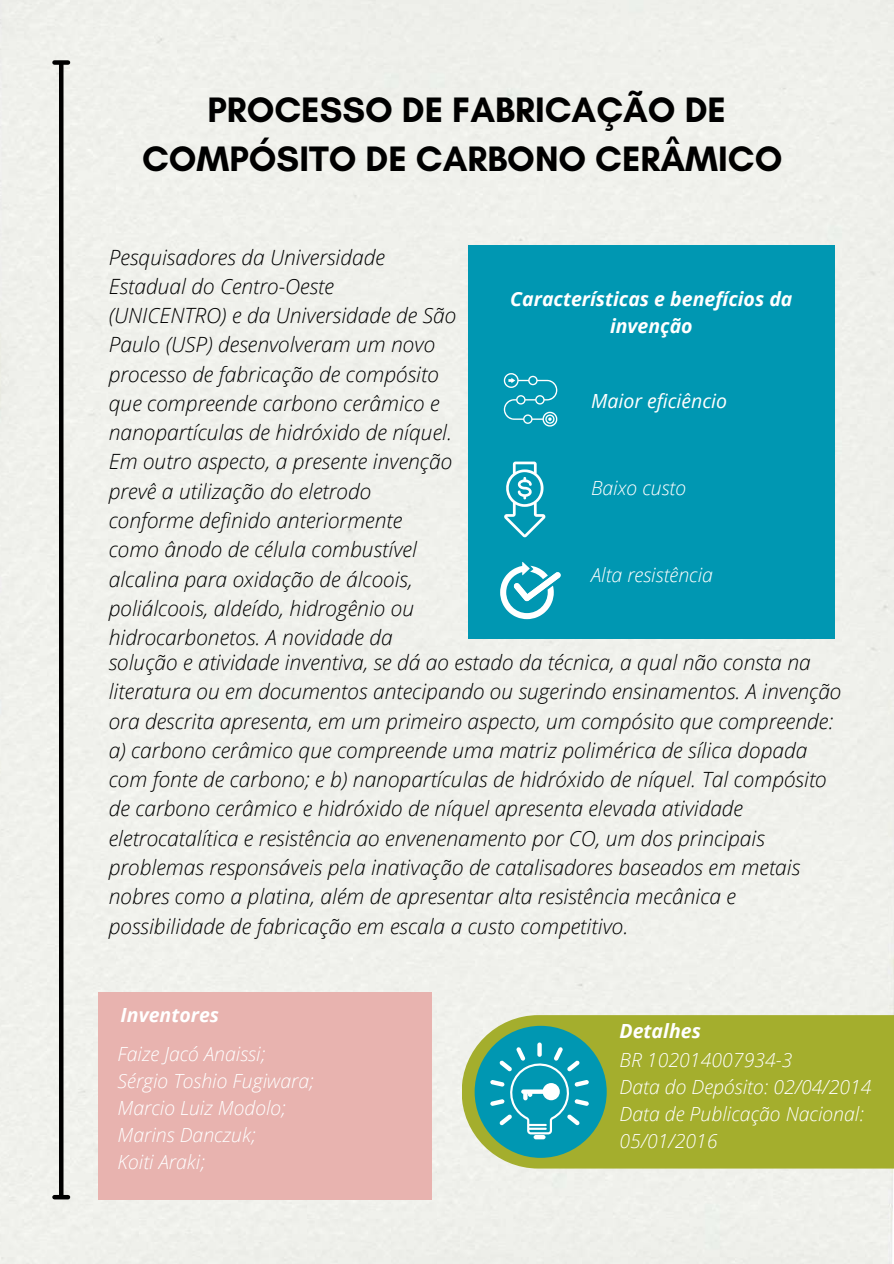
<style>
.page{position:relative;width:894px;height:1264px;background:#fff}
.page>*{position:absolute;margin:0;border:0;box-sizing:border-box;transform-origin:0 0}
.t1{font:700 36px/49.5px "Glacial Indifference";color:#000;text-align:center}
.t2{font:italic 300 21px/29.2px "Open Sans";color:#000}
.t3{font:italic 300 19.5px/27px "Open Sans";color:#fff}
.t4{font:italic 700 19.5px/27px "Open Sans";color:#fff;text-align:center}
.t5{font:italic 19.5px "Open Sans";color:#fff}
</style>
<div class="page">
<div style="left:0;top:0;width:893px;height:1263px;background:#f0f1ec"></div>
<hr style="left:59px;top:64px;width:4px;height:1131px;background:#000">
<div style="left:54px;top:1194px;width:14px;height:5px;background:#000"></div>
<div style="left:54px;top:60px;width:14px;height:5px;background:#000"></div>
<div style="left:468px;top:245px;width:366px;height:393px;background:#0097b2"></div>
<div style="left:98px;top:992px;width:334px;height:207px;background:#e8b3af"></div>
<div style="left:462px;top:1015px;width:431px;height:153px;background:#a4ae2d"></div>
<div style="left:474px;top:1025px;width:132px;height:132px;background:#0097b2;border-radius:50%"></div>
<div style="left:533px;top:1134px;width:12px;height:5px;background:#fff;border-radius:2px"></div>
<svg style="left:537px;top:1042px;width:4px;height:14px"></svg>
<svg style="left:490px;top:1046px;width:99px;height:88px"></svg>
<svg style="left:504px;top:461px;width:42px;height:76px"></svg>
<svg style="left:503px;top:373px;width:54px;height:53px"></svg>
<svg style="left:500px;top:561px;width:60px;height:58px"></svg>
<h1 class="t1" style="left:142px;top:84px;width:641px">PROCESSO DE FABRICAÇÃO DE<br>COMPÓSITO DE CARBONO CERÂMICO</h1>
<p class="t2" style="left:109px;top:242px;width:349px">Pesquisadores da Universidade Estadual do Centro-Oeste (UNICENTRO) e da Universidade de São Paulo (USP) desenvolveram um novo processo de fabricação de compósito que compreende carbono cerâmico e nanopartículas de hidróxido de níquel.<br>Em outro aspecto, a presente invenção prevê a utilização do eletrodo conforme definido anteriormente como ânodo de célula combustível alcalina para oxidação de álcoois, poliálcoois, aldeído, hidrogênio ou hidrocarbonetos. A novidade da</p>
<p class="t4" style="left:510px;top:285px;width:283px">Características e benefícios da invenção</p>
<p class="t5" style="left:591px;top:387px;width:137px">Maior eficiêncio</p>
<p class="t3" style="left:591px;top:473px;width:97px">Baixo custo</p>
<p class="t3" style="left:591px;top:561px;width:123px">Alta resistência</p>
<p class="t2" style="left:109px;top:647px;width:734px">solução e atividade inventiva, se dá ao estado da técnica, a qual não consta na literatura ou em documentos antecipando ou sugerindo ensinamentos. A invenção ora descrita apresenta, em um primeiro aspecto, um compósito que compreende: a) carbono cerâmico que compreende uma matriz polimérica de sílica dopada com fonte de carbono; e b) nanopartículas de hidróxido de níquel. Tal compósito de carbono cerâmico e hidróxido de níquel apresenta elevada atividade eletrocatalítica e resistência ao envenenamento por CO, um dos principais problemas responsáveis pela inativação de catalisadores baseados em metais nobres como a platina, além de apresentar alta resistência mecânica e possibilidade de fabricação em escala a custo competitivo.</p>
<p class="t4" style="left:121px;top:1000px;width:100px">Inventores</p>
<p class="t3" style="left:117px;top:1039px;width:198px">Faize Jacó Anaissi;<br>Sérgio Toshio Fugiwara;<br>Marcio Luiz Modolo;<br>Marins Danczuk;<br>Koiti Araki;</p>
<p class="t4" style="left:619px;top:1016px;width:83px">Detalhes</p>
<p class="t3" style="left:619px;top:1046px;width:253px">BR 102014007934-3<br>Data do Depósito: 02/04/2014<br>Data de Publicação Nacional:<br>05/01/2016</p>
</div>
